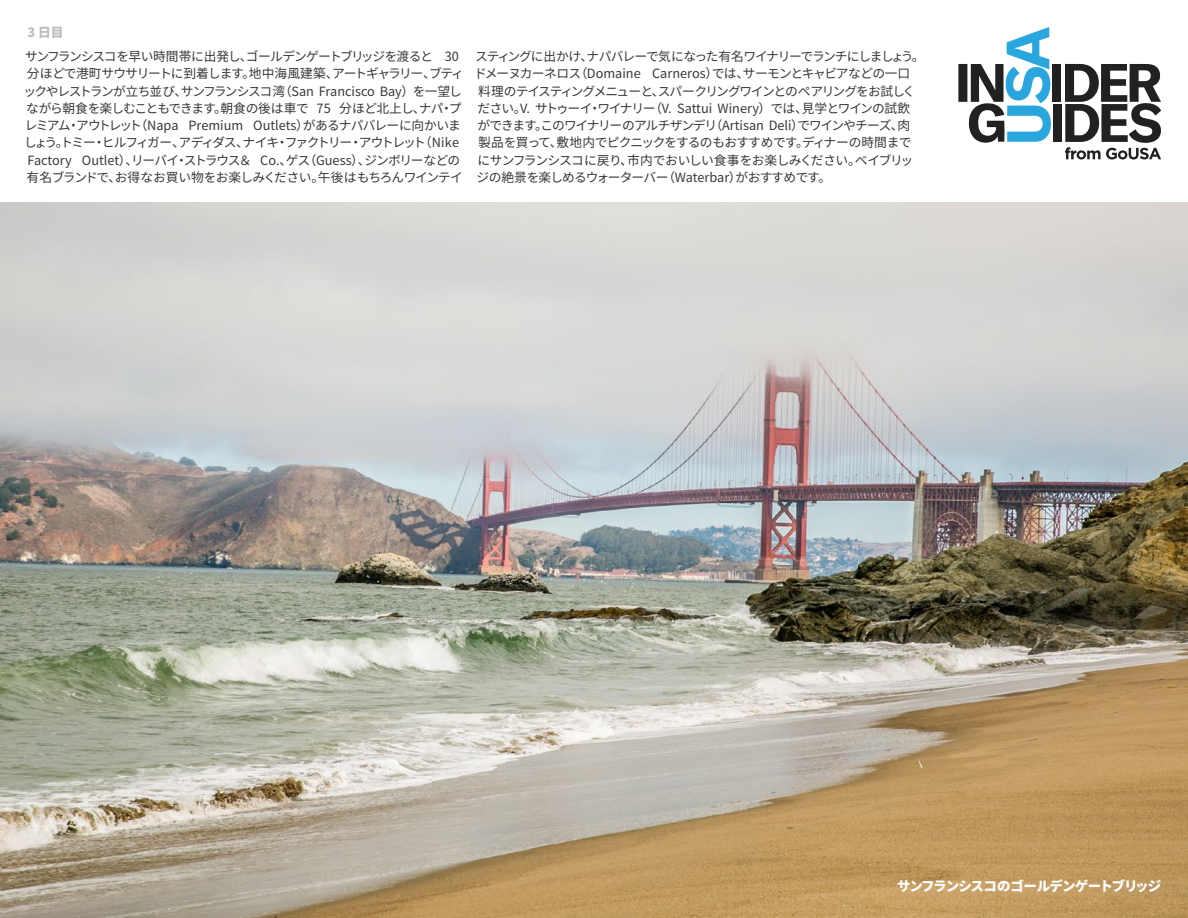
<style>
.page{position:relative;width:1188px;height:918px;background:#fff}
.page>*{position:absolute;margin:0;border:0;box-sizing:border-box;transform-origin:0 0}
.Photo_Caption{font:900 13.5px "Noto Sans CJ Kjp";letter-spacing:-.07em;color:#fff}
.t1{font:12.75px/17.2px "Noto Sans CJ Kjp";letter-spacing:-.06em;color:#383839;text-align:center}
.t2{font:12.75px "Noto Sans CJ Kjp";letter-spacing:-.03em;color:#383839}
.t3{font:12.75px "Noto Sans CJ Kjp";letter-spacing:-.09em;color:#383839}
.t4{font:12.75px "Noto Sans CJ Kjp";letter-spacing:-.08em;color:#383839}
.Accommodation{font:900 12.75px "Noto Sans CJ Kjp";color:#bcbdc0}
</style>
<div class="page">
<img style="left:0;top:203px;width:1188px;height:715px">
<svg style="left:958px;top:27px;width:93px;height:116px"></svg>
<div style="left:1053px;top:64px;width:8px;height:38px;background:#212121"></div>
<div style="left:1053px;top:104px;width:8px;height:38px;background:#212121"></div>
<svg style="left:1065px;top:64px;width:96px;height:95px"></svg>
<p class="Accommodation" style="left:27px;top:25px;width:38px">3 日目</p>
<p class="t1" style="left:23px;top:48px;width:442px">サンフランシスコを早い時間帯に出発し、ゴールデンゲートブリッジを渡ると 30分ほどで港町サウサリートに到着します。地中海風建築、アートギャラリー、ブティックやレストランが立ち並び、サンフランシスコ湾（San Francisco Bay）を一望しながら朝食を楽しむこともできます。朝食の後は車で 75 分ほど北上し、ナパ・プレミアム・アウトレット（Napa Premium Outlets）があるナパバレーに向かいましょう。トミー・ヒルフィガー、アディダス、ナイキ・ファクトリー・アウトレット（N ike Factory Outlet）、リーバイ・ストラウス＆ Co.、ゲス（Guess）、ジンボリーなどの有名ブランドで、お得なお買い物をお楽しみください。午後はもちろんワインテイ</p>
<p class="t3" style="left:475px;top:49px;width:451px">スティングに出かけ、ナパバレーで気になった有名ワイナリーでランチにしましょう。</p>
<p class="t2" style="left:474px;top:67px;width:438px">ドメーヌカーネロス（Domaine Carneros）では、サーモンとキャビアなどの一口</p>
<p class="t4" style="left:478px;top:84px;width:439px">料理のテイスティングメニューと、スパークリングワインとのペアリングをお試しく</p>
<p class="t2" style="left:478px;top:101px;width:434px">ださい。V. サトゥーイ・ワイナリー（V. Sattui Winery）では、見学とワインの試飲</p>
<p class="t1" style="left:478px;top:117px;width:434px">ができます。このワイナリーのアルチザンデリ（Artisan Deli）でワインやチーズ、肉</p>
<p class="t1" style="left:478px;top:134px;width:435px">製品を買って、敷地内でピクニックをするのもおすすめです。ディナーの時間まで</p>
<p class="t1" style="left:477px;top:152px;width:437px">にサンフランシスコに戻り、市内でおいしい食事をお楽しみください。ベイブリッ</p>
<p class="t1" style="left:477px;top:169px;width:356px">ジの絶景を楽しめるウォーターバー（Waterbar）がおすすめです。</p>
<p class="Photo_Caption" style="left:897px;top:878px;width:266px">サンフランシスコのゴールデンゲートブリッジ</p>
</div>
